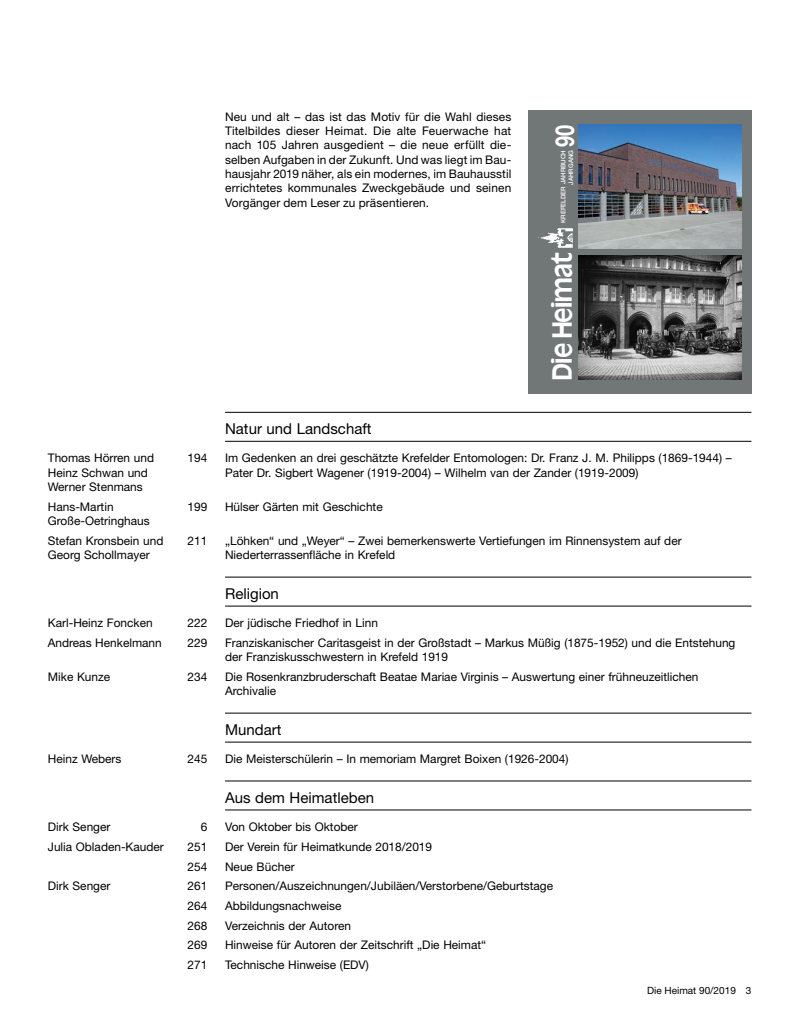
<style>
.page{position:relative;width:794px;height:1028px;background:#fff}
.page>*{position:absolute;margin:0;border:0;box-sizing:border-box;transform-origin:0 0}
.t1{font:700 26.25px "Helvetica Neue";color:#fff;scale:.76 1}
.t2{font:25.5px "Antique Olive Md";letter-spacing:-.05em;color:#fff}
.t3{font:15px "Helvetica Neue";color:#000}
.t4{font:11.88px/14.4px "Helvetica Neue";color:#000}
.t5{font:10px "Helvetica Neue";color:#000}
.t6{font:500 6.25px/7.5px "Helvetica Neue";letter-spacing:.005em;color:#fff;text-align:right}
</style>
<div class="page">
<div style="left:528px;top:110px;width:223px;height:284px;background:#717776"></div>
<img style="left:578px;top:255px;width:163px;height:124px">
<img style="left:578px;top:125px;width:163px;height:123px">
<img style="left:538px;top:228px;width:35px;height:20px">
<hr style="left:225px;top:412px;width:526px;height:1px;background:#000">
<hr style="left:225px;top:441px;width:526px;height:1px;background:#000">
<hr style="left:225px;top:577px;width:526px;height:1px;background:#000">
<hr style="left:225px;top:606px;width:526px;height:1px;background:#000">
<hr style="left:225px;top:713px;width:526px;height:1px;background:#000">
<hr style="left:225px;top:741px;width:526px;height:1px;background:#000">
<hr style="left:225px;top:780px;width:526px;height:1px;background:#000">
<hr style="left:225px;top:809px;width:526px;height:1px;background:#000">
<p class="t4" style="left:225px;top:109px;width:288px;text-align:justify">Neu und alt – das ist das Motiv für die Wahl dieses Titelbildes dieser Heimat. Die alte Feuerwache hat nach 105 Jahren ausgedient – die neue erfüllt die&shy;selben Aufgaben in der Zukunft. Und was liegt im Bau&shy;hausjahr 2019 näher, als ein modernes, im Bauhausstil errichtetes kommunales Zweckgebäude und seinen Vorgänger dem Leser zu präsentieren.</p>
<p class="t3" style="left:225px;top:419px;width:148px">Natur und Landschaft</p>
<h1 class="t1" style="left:548px;top:147px;width:31px;rotate:-90deg">90</h1>
<p class="t6" style="left:559px;top:223px;width:75px;rotate:-90deg">KREFELDER JAHRBUCH<br>JAHRGANG</p>
<h2 class="t2" style="left:546px;top:381px;width:130px;rotate:-90deg">Die Heimat</h2>
<p class="t4" style="left:48px;top:451px;width:108px">Thomas Hörren und</p>
<p class="t4" style="left:187px;top:451px;width:21px">194</p>
<p class="t4" style="left:225px;top:451px;width:508px">Im Gedenken an drei geschätzte Krefelder Entomologen: Dr. Franz J. M. Philipps (1869-1944) –</p>
<p class="t4" style="left:48px;top:465px;width:102px">Heinz Schwan und</p>
<p class="t4" style="left:225px;top:465px;width:415px">Pater Dr. Sigbert Wagener (1919-2004) – Wilhelm van der Zander (1919-2009)</p>
<p class="t4" style="left:48px;top:477px;width:96px;line-height:19.8px">Werner Stenmans<br>Hans-Martin</p>
<p class="t4" style="left:187px;top:499px;width:21px">199</p>
<p class="t4" style="left:225px;top:499px;width:159px">Hülser Gärten mit Geschichte</p>
<p class="t4" style="left:48px;top:511px;width:117px;line-height:19.8px">Große-Oetringhaus<br>Stefan Kronsbein und</p>
<p class="t4" style="left:187px;top:533px;width:21px">211</p>
<p class="t4" style="left:225px;top:533px;width:458px">„Löhken“ und „Weyer“ – Zwei bemerkenswerte Vertiefungen im Rinnensystem auf der</p>
<p class="t4" style="left:48px;top:548px;width:103px">Georg Schollmayer</p>
<p class="t4" style="left:225px;top:548px;width:172px">Niederterrassenfläche in Krefeld</p>
<p class="t3" style="left:225px;top:584px;width:55px">Religion</p>
<p class="t4" style="left:48px;top:615px;width:106px">Karl-Heinz Foncken</p>
<p class="t4" style="left:187px;top:615px;width:21px">222</p>
<p class="t4" style="left:225px;top:615px;width:154px">Der jüdische Friedhof in Linn</p>
<p class="t4" style="left:48px;top:635px;width:115px">Andreas Henkelmann</p>
<p class="t4" style="left:187px;top:635px;width:21px">229</p>
<p class="t4" style="left:225px;top:635px;width:512px">Franziskanischer Caritasgeist in der Großstadt – Markus Müßig (1875-1952) und die Entstehung der Franziskusschwestern in Krefeld 1919</p>
<p class="t4" style="left:48px;top:669px;width:64px">Mike Kunze</p>
<p class="t4" style="left:187px;top:669px;width:21px">234</p>
<p class="t4" style="left:225px;top:669px;width:475px">Die Rosenkranzbruderschaft Beatae Mariae Virginis – Auswertung einer frühneuzeitlichen<br>Archivalie</p>
<p class="t3" style="left:225px;top:720px;width:58px">Mundart</p>
<p class="t4" style="left:48px;top:751px;width:75px">Heinz Webers</p>
<p class="t4" style="left:187px;top:751px;width:21px">245</p>
<p class="t4" style="left:225px;top:751px;width:345px">Die Meisterschülerin – In memoriam Margret Boixen (1926-2004)</p>
<p class="t3" style="left:225px;top:788px;width:150px">Aus dem Heimatleben</p>
<p class="t4" style="left:48px;top:819px;width:64px">Dirk Senger</p>
<p class="t4" style="left:201px;top:819px;width:8px">6</p>
<p class="t4" style="left:225px;top:819px;width:134px">Von Oktober bis Oktober</p>
<p class="t4" style="left:48px;top:839px;width:118px">Julia Obladen-Kauder</p>
<p class="t4" style="left:187px;top:839px;width:21px">251</p>
<p class="t4" style="left:225px;top:839px;width:209px">Der Verein für Heimatkunde 2018/2019</p>
<p class="t4" style="left:187px;top:859px;width:21px">254</p>
<p class="t4" style="left:225px;top:859px;width:71px">Neue Bücher</p>
<p class="t4" style="left:48px;top:878px;width:64px">Dirk Senger</p>
<p class="t4" style="left:187px;top:878px;width:21px">261</p>
<p class="t4" style="left:225px;top:878px;width:329px">Personen/Auszeichnungen/Jubiläen/Verstorbene/Geburtstage</p>
<p class="t4" style="left:187px;top:898px;width:21px">264</p>
<p class="t4" style="left:225px;top:898px;width:118px">Abbildungsnachweise</p>
<p class="t4" style="left:187px;top:918px;width:21px">268</p>
<p class="t4" style="left:225px;top:918px;width:128px">Verzeichnis der Autoren</p>
<p class="t4" style="left:187px;top:937px;width:21px">269</p>
<p class="t4" style="left:225px;top:937px;width:263px">Hinweise für Autoren der Zeitschrift „Die Heimat“</p>
<p class="t4" style="left:187px;top:957px;width:21px">271</p>
<p class="t4" style="left:225px;top:957px;width:145px">Technische Hinweise (EDV)</p>
<p class="t5" style="left:647px;top:984px;width:106px">Die Heimat 90/2019 3</p>
</div>
